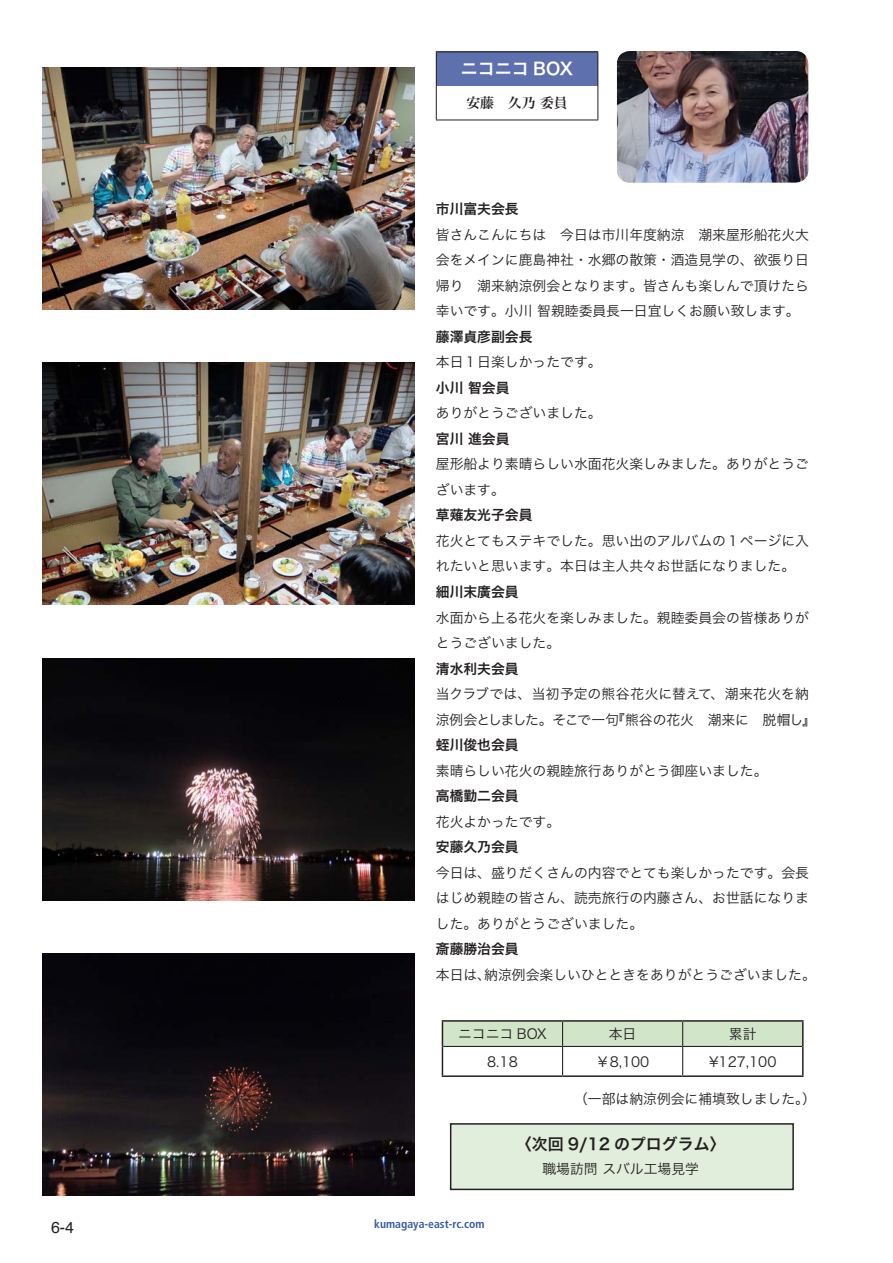
<style>
.page{position:relative;width:893px;height:1263px;background:#fff}
.page>*{position:absolute;margin:0;border:0;box-sizing:border-box;transform-origin:0 0}
.t1{font:16.95px "Hira Kaku Pro W6";color:#fff}
.t2{font:15.9px "Hira Kaku Pro W6";color:#231f20}
.t3{font:15.9px "Helvetica";color:#231f20}
.t4{font:13.8px/25.5px "Hira Kaku Pro W3";color:#231f20}
.t5{font:13.8px "Hira Kaku Pro W6";color:#231f20}
.t6{font:13.8px "Hira Min Pro W6";color:#231f20}
.t7{font:700 condensed 11.7px "Frutiger";color:#385b9f}
</style>
<div class="page">
<div style="left:436px;top:52px;width:162px;height:34px;background:#5e70ad"></div>
<hr style="left:436px;top:52px;width:162px;height:1px;background:#231f20">
<hr style="left:436px;top:52px;width:1px;height:34px;background:#231f20">
<hr style="left:597px;top:52px;width:1px;height:34px;background:#231f20">
<hr style="left:436px;top:86px;width:1px;height:34px;background:#231f20">
<hr style="left:597px;top:86px;width:1px;height:34px;background:#231f20">
<hr style="left:436px;top:120px;width:162px;height:1px;background:#231f20">
<img style="left:617px;top:51px;width:191px;height:132px">
<div style="left:451px;top:1124px;width:342px;height:65px;background:#e1eedb"></div>
<div style="left:450px;top:1123px;width:344px;height:67px;border:1px solid #231f20"></div>
<hr style="left:442px;top:1020px;width:121px;height:2px;background:#231f20">
<hr style="left:563px;top:1020px;width:120px;height:2px;background:#231f20">
<hr style="left:683px;top:1020px;width:121px;height:2px;background:#231f20">
<hr style="left:802px;top:1022px;width:2px;height:24px;background:#231f20">
<svg style="left:442px;top:1021px;width:361px;height:54px"></svg>
<hr style="left:802px;top:1046px;width:2px;height:29px;background:#231f20">
<hr style="left:442px;top:1075px;width:121px;height:2px;background:#231f20">
<hr style="left:563px;top:1075px;width:120px;height:2px;background:#231f20">
<hr style="left:683px;top:1075px;width:121px;height:2px;background:#231f20">
<img style="left:43px;top:67px;width:372px;height:243px">
<img style="left:43px;top:363px;width:372px;height:242px">
<img style="left:43px;top:658px;width:372px;height:242px">
<img style="left:43px;top:953px;width:372px;height:243px">
<p class="t1" style="left:461px;top:54px;width:114px">ニコニコ BOX</p>
<p class="t6" style="left:466px;top:91px;width:103px">安藤　久乃 委員</p>
<p class="t5" style="left:436px;top:197px;width:84px">市川富夫会長</p>
<p class="t4" style="left:436px;top:221px;width:375px;text-align:justify">皆さんこんにちは　今日は市川年度納涼　潮来屋形船花火大会をメインに鹿島神社・水郷の散策・酒造見学の、欲張り日帰り　潮来納涼例会となります。皆さんも楽しんで頂けたら幸いです。小川 智親睦委員長一日宜しくお願い致します。</p>
<p class="t5" style="left:436px;top:324px;width:98px">藤澤貞彦副会長</p>
<p class="t4" style="left:436px;top:348px;width:167px">本日１日楽しかったです。</p>
<p class="t5" style="left:436px;top:375px;width:75px">小川 智会員</p>
<p class="t4" style="left:436px;top:399px;width:167px">ありがとうございました。</p>
<p class="t5" style="left:436px;top:426px;width:75px">宮川 進会員</p>
<p class="t4" style="left:436px;top:450px;width:375px">屋形船より素晴らしい水面花火楽しみました。ありがとうございます。</p>
<p class="t5" style="left:436px;top:503px;width:98px">草薙友光子会員</p>
<p class="t4" style="left:436px;top:527px;width:375px">花火とてもステキでした。思い出のアルバムの１ページに入れたいと思います。本日は主人共々お世話になりました。</p>
<p class="t5" style="left:436px;top:579px;width:84px">細川末廣会員</p>
<p class="t4" style="left:436px;top:604px;width:375px">水面から上る花火を楽しみました。親睦委員会の皆様ありがとうございました。</p>
<p class="t5" style="left:436px;top:656px;width:84px">清水利夫会員</p>
<p class="t4" style="left:436px;top:680px;width:382px">当クラブでは、当初予定の熊谷花火に替えて、潮来花火を納涼例会としました。そこで一句『熊谷の花火　潮来に　脱帽し』</p>
<p class="t5" style="left:436px;top:732px;width:84px">蛭川俊也会員</p>
<p class="t4" style="left:436px;top:757px;width:333px">素晴らしい花火の親睦旅行ありがとう御座いました。</p>
<p class="t5" style="left:436px;top:783px;width:84px">高橋勤二会員</p>
<p class="t4" style="left:436px;top:808px;width:126px">花火よかったです。</p>
<p class="t5" style="left:436px;top:834px;width:84px">安藤久乃会員</p>
<p class="t4" style="left:436px;top:859px;width:375px;text-align:justify">今日は、盛りだくさんの内容でとても楽しかったです。会長はじめ親睦の皆さん、読売旅行の内藤さん、お世話になりました。ありがとうございました。</p>
<p class="t5" style="left:436px;top:936px;width:84px">斎藤勝治会員</p>
<p class="t4" style="left:436px;top:961px;width:382px">本日は、納涼例会楽しいひとときをありがとうございました。</p>
<p class="t4" style="left:458px;top:1020px;width:90px">ニコニコ BOX</p>
<p class="t4" style="left:609px;top:1020px;width:29px">本日</p>
<p class="t4" style="left:729px;top:1020px;width:29px">累計</p>
<p class="t4" style="left:487px;top:1048px;width:32px">8.18</p>
<p class="t4" style="left:596px;top:1048px;width:55px">￥8,100</p>
<p class="t4" style="left:709px;top:1048px;width:69px">¥127,100</p>
<p class="t4" style="left:574px;top:1085px;width:243px">（一部は納涼例会に補填致しました。）</p>
<p class="t3" style="left:51px;top:1215px;width:25px">6-4</p>
<p class="t7" style="left:374px;top:1217px;width:112px">kumagaya-east-rc.com</p>
<p class="t2" style="left:516px;top:1129px;width:211px">〈次回 9/12 のプログラム〉</p>
<p class="t4" style="left:542px;top:1154px;width:158px">職場訪問 スバル工場見学</p>
</div>
